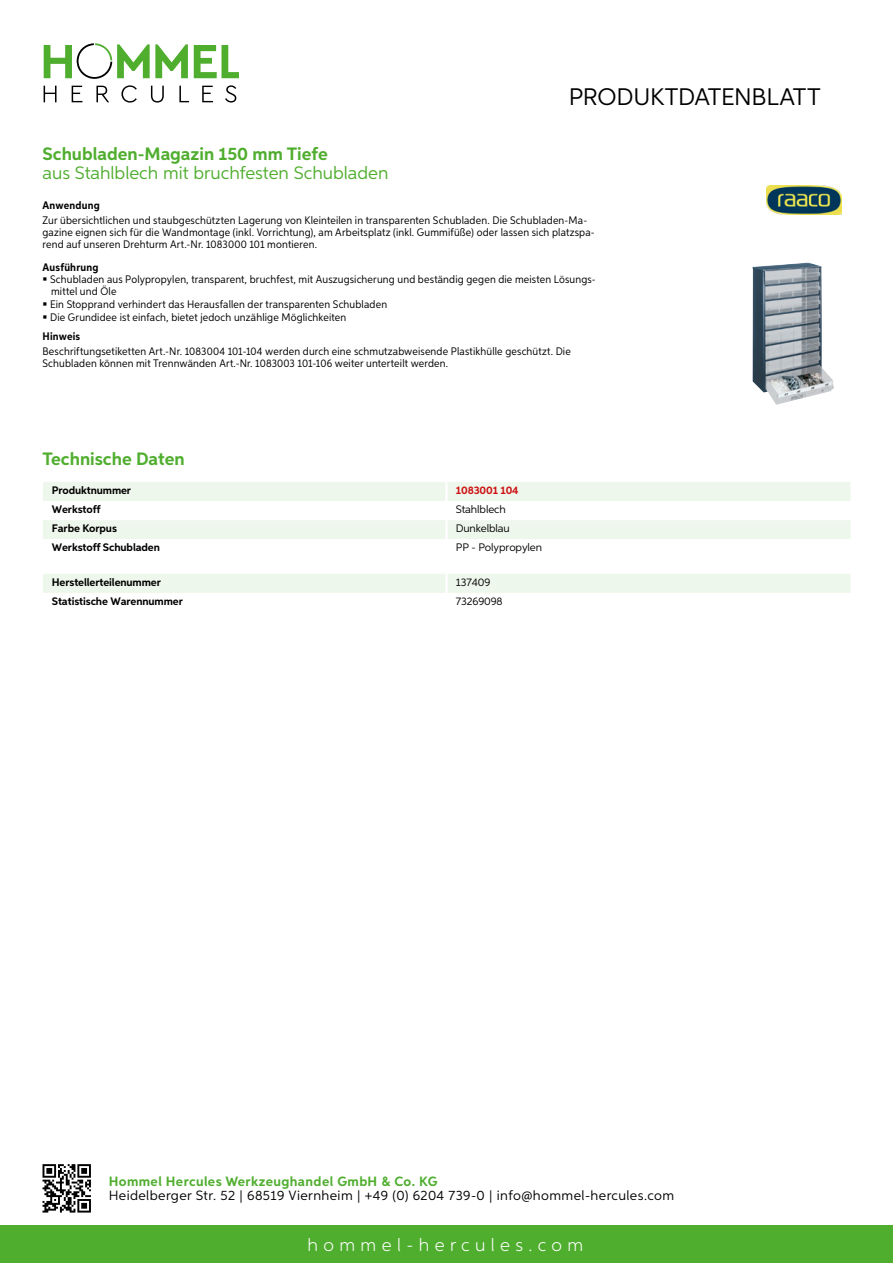
<style>
.page{position:relative;width:893px;height:1263px;background:#fff}
.page>*{position:absolute;margin:0;border:0;box-sizing:border-box;transform-origin:0 0}
.t1{font:24px "Aspira";letter-spacing:-.01em;color:#000}
.t2{font:700 18px "Aspira";color:#50ae2f}
.t3{font:18px "Aspira";color:#50ae2f}
.t4{font:300 18px "Aspira";letter-spacing:.3em;color:#fff}
.t5{font:13.5px "Aspira";letter-spacing:.03em;color:#000}
.t6{font:700 13.5px "Aspira";letter-spacing:.03em;color:#50ae2f}
.t7{font:10.95px/12px "Aspira Nar";letter-spacing:.015em;color:#000}
.t8{font:700 10.95px "Aspira";letter-spacing:-.01em;color:#000}
.t9{font:10.95px "Aspira";letter-spacing:-.01em;color:#000}
.t10{font:700 10.95px "Aspira Nar";letter-spacing:.02em;color:#000}
.t11{font:700 10.95px "Aspira";letter-spacing:-.01em;color:#cd1013}
</style>
<div class="page">
<div style="left:0;top:1226px;width:893px;height:37px;background:#50ae2f"></div>
<svg style="left:43px;top:1164px;width:48px;height:48px"></svg>
<svg style="left:194px;top:45px;width:45px;height:33px"></svg>
<svg style="left:44px;top:43px;width:144px;height:36px"></svg>
<svg style="left:44px;top:86px;width:13px;height:16px"></svg>
<svg style="left:72px;top:86px;width:10px;height:16px"></svg>
<svg style="left:96px;top:86px;width:13px;height:16px"></svg>
<svg style="left:121px;top:85px;width:16px;height:18px"></svg>
<svg style="left:151px;top:86px;width:13px;height:17px"></svg>
<svg style="left:179px;top:86px;width:10px;height:16px"></svg>
<svg style="left:202px;top:86px;width:11px;height:16px"></svg>
<svg style="left:225px;top:85px;width:11px;height:18px"></svg>
<div style="left:43px;top:482px;width:807px;height:19px;background:#eef7eb"></div>
<div style="left:43px;top:520px;width:807px;height:19px;background:#eef7eb"></div>
<hr style="left:445px;top:482px;width:3px;height:19px;background:#fff">
<hr style="left:445px;top:520px;width:3px;height:19px;background:#fff">
<div style="left:43px;top:574px;width:807px;height:19px;background:#eef7eb"></div>
<img style="left:752px;top:262px;width:82px;height:143px">
<img style="left:766px;top:185px;width:76px;height:30px">
<h1 class="t1" style="left:569px;top:82px;width:253px">Produktdatenblatt</h1>
<h2 class="t2" style="left:43px;top:142px;width:287px">Schubladen-Magazin 150 mm Tiefe</h2>
<h2 class="t3" style="left:43px;top:162px;width:347px">aus Stahlblech mit bruchfesten Schubladen</h2>
<p class="t10" style="left:43px;top:199px;width:59px">Anwendung</p>
<p class="t7" style="left:43px;top:214px;width:554px">Zur übersichtlichen und staubgeschützten Lagerung von Kleinteilen in transparenten Schubladen. Die Schubladen-Ma&shy;gazine eignen sich für die Wandmontage (inkl. Vorrichtung), am Arbeitsplatz (inkl. Gummifüße) oder lassen sich platzspa&shy;rend auf unseren Drehturm Art.-Nr. 1083000 101 montieren.</p>
<p class="t10" style="left:43px;top:260px;width:58px">Ausführung</p>
<p class="t7" style="left:50px;top:273px;width:547px;line-height:12.5px">Schubladen aus Polypropylen, transparent, bruchfest, mit Auszugsicherung und beständig gegen die meisten Lösungs&shy;mittel und Öle<br>Ein Stopprand verhindert das Herausfallen der transparenten Schubladen<br>Die Grundidee ist einfach, bietet jedoch unzählige Möglichkeiten</p>
<p class="t10" style="left:43px;top:330px;width:39px">Hinweis</p>
<p class="t7" style="left:43px;top:345px;width:530px">Beschriftungsetiketten Art.-Nr. 1083004 101-104 werden durch eine schmutzabweisende Plastikhülle geschützt. Die<br>Schubladen können mit Trennwänden Art.-Nr. 1083003 101-106 weiter unterteilt werden.</p>
<h2 class="t2" style="left:43px;top:448px;width:144px">Technische Daten</h2>
<p class="t8" style="left:52px;top:483px;width:81px">Produktnummer</p>
<p class="t11" style="left:456px;top:483px;width:64px">1083001 104</p>
<p class="t8" style="left:52px;top:502px;width:50px">Werkstoff</p>
<p class="t9" style="left:456px;top:502px;width:51px">Stahlblech</p>
<p class="t8" style="left:52px;top:521px;width:67px">Farbe Korpus</p>
<p class="t9" style="left:456px;top:522px;width:56px">Dunkelblau</p>
<p class="t8" style="left:52px;top:541px;width:110px">Werkstoff Schubladen</p>
<p class="t9" style="left:456px;top:541px;width:88px">PP - Polypropylen</p>
<p class="t8" style="left:52px;top:575px;width:111px">Herstellerteilenummer</p>
<p class="t9" style="left:456px;top:575px;width:36px">137409</p>
<p class="t8" style="left:52px;top:594px;width:132px">Statistische Warennummer</p>
<p class="t9" style="left:456px;top:594px;width:48px">73269098</p>
<p class="t6" style="left:109px;top:1172px;width:330px">Hommel Hercules Werkzeughandel GmbH &amp; Co. KG</p>
<p class="t5" style="left:109px;top:1187px;width:567px">Heidelberger Str. 52 | 68519 Viernheim | +49 (0) 6204 739-0 | info@hommel-hercules.com</p>
<h2 class="t4" style="left:307px;top:1234px;width:277px">hommel-hercules.com</h2>
</div>
